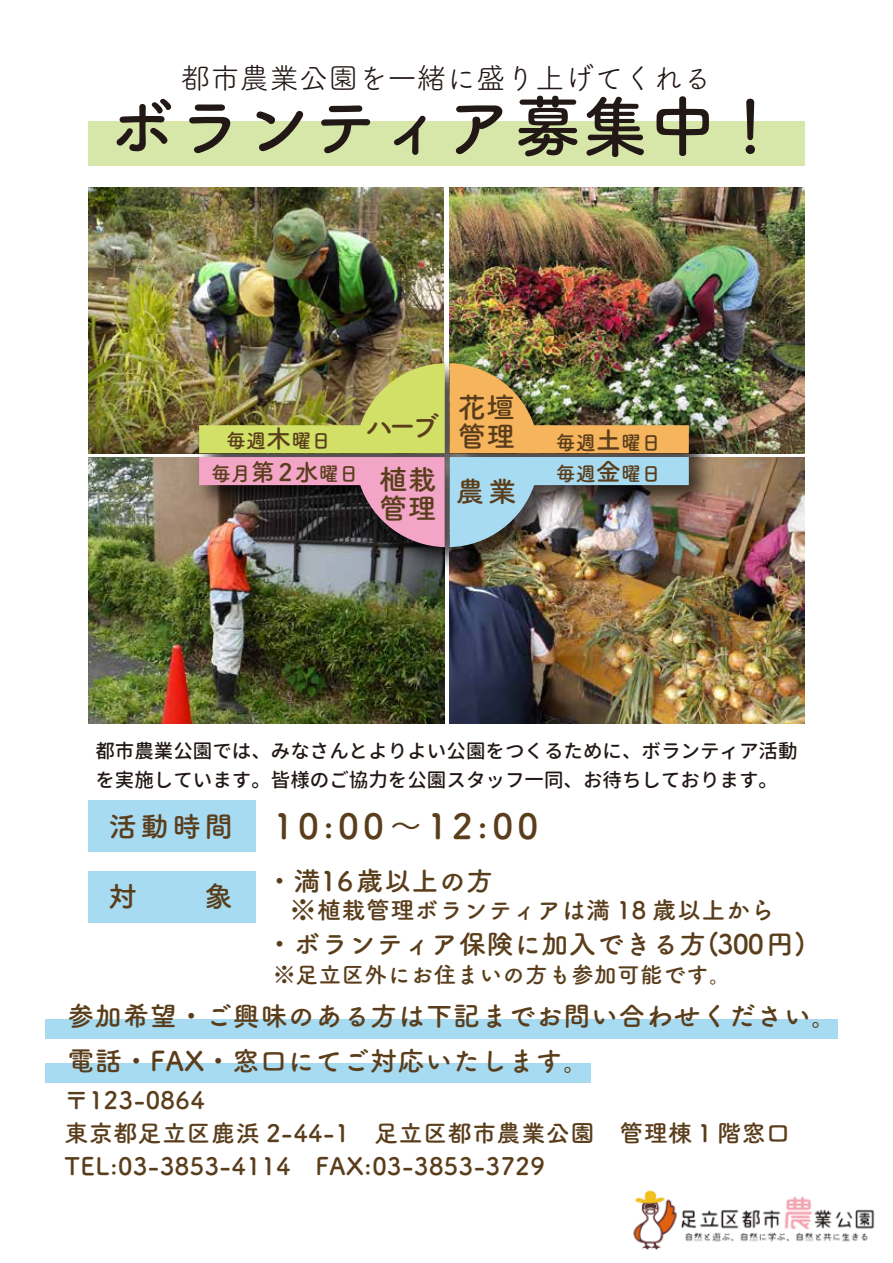
<style>
.page{position:relative;width:893px;height:1263px;background:#fff}
.page>*{position:absolute;margin:0;border:0;box-sizing:border-box;transform-origin:0 0}
.t1{font:67.5px "Tsuku A Rd Gothic Std B";color:#221815}
.t2{font:34.65px "Tsuku A Rd Gothic Std B";letter-spacing:.12em;color:#5a3e1c}
.t3{font:29.55px "Tsuku A Rd Gothic Std R";color:#221815}
.t4{font:28.5px/53.4px "Tsuku A Rd Gothic Std B";color:#5a3e1c;text-align:center}
.t5{font:27px/45px "Tsuku A Rd Gothic Std B";letter-spacing:.02em;color:#5a3e1c}
.t6{font:24px/33px "Tsuku A Rd Gothic Std B";letter-spacing:.02em;color:#5a3e1c}
.t7{font:22.5px "Tsuku A Rd Gothic Std B";letter-spacing:.02em;color:#5a3e1c}
.t8{font:19.95px/32.8px "Tsuku A Rd Gothic Std B";color:#5a3e1c}
.t9{font:500 19.5px/28.5px "Gen Jyuu Gothic";color:#221815}
.s1{font-size:25.2px}
.s2{font-size:24px}
.s3{font-size:27px}
</style>
<div class="page">
<div style="left:88px;top:122px;width:716px;height:44px;background:#d6e7a9"></div>
<img style="left:633px;top:1190px;width:242px;height:60px">
<img style="left:89px;top:187px;width:355px;height:267px">
<img style="left:449px;top:187px;width:355px;height:267px">
<img style="left:449px;top:457px;width:355px;height:267px">
<img style="left:89px;top:457px;width:355px;height:267px">
<img style="left:187px;top:351px;width:535px;height:229px">
<img style="left:199px;top:363px;width:490px;height:184px">
<div style="left:89px;top:800px;width:167px;height:52px;background:#a7dbf2"></div>
<div style="left:89px;top:871px;width:167px;height:52px;background:#a7dbf2"></div>
<div style="left:45px;top:1020px;width:792px;height:19px;background:#a7dbf2"></div>
<div style="left:45px;top:1063px;width:546px;height:19px;background:#a7dbf2"></div>
<p class="t3" style="left:181px;top:55px;width:533px">都市農業公園を一緒に盛り上げてくれる</p>
<h1 class="t1" style="left:109px;top:74px;width:676px">ボランティア募集中！</h1>
<p class="t8" style="left:211px;top:423px;width:149px;text-indent:15px">毎週<span class="s1">木</span>曜日<br>毎月<span class="s2">第2水</span>曜日</p>
<p class="t4" style="left:365px;top:397px;width:76px">ハーブ植栽</p>
<p class="t4" style="left:379px;top:479px;width:59px">管理</p>
<p class="t4" style="left:458px;top:392px;width:59px;line-height:28.5px;text-align:left">花壇管理</p>
<p class="t4" style="left:456px;top:463px;width:62px">農業</p>
<p class="t8" style="left:556px;top:425px;width:107px">毎週<span class="s1">土</span>曜日</p>
<p class="t8" style="left:556px;top:456px;width:107px">毎週<span class="s1">金</span>曜日</p>
<p class="t9" style="left:95px;top:737px;width:703px">都市農業公園では、みなさんとよりよい公園をつくるために、ボランティア活動を実施しています。皆様のご協力を公園スタッフ一同、お待ちしております。</p>
<p class="t4" style="left:108px;top:797px;width:126px">活動時間</p>
<p class="t4" style="left:108px;top:868px;width:126px">対　　象</p>
<h2 class="t2" style="left:273px;top:799px;width:267px">10:00～12:00</h2>
<p class="t5" style="left:266px;top:857px;width:229px">・満16歳以上の方</p>
<p class="t6" style="left:289px;top:891px;width:486px"><span class="s3">※</span>植栽管理ボランティアは満 18 歳以上から</p>
<p class="t5" style="left:266px;top:920px;width:541px">・ボランティア保険に加入できる方(300円)</p>
<p class="t7" style="left:273px;top:957px;width:460px">※足立区外にお住まいの方も参加可能です。</p>
<p class="t5" style="left:68px;top:992px;width:772px">参加希望・ご興味のある方は下記までお問い合わせください。電話・FAX・窓口にてご対応いたします。</p>
<p class="t6" style="left:65px;top:1082px;width:727px">〒123-0864<br>東京都足立区鹿浜 2-44-1　足立区都市農業公園　管理棟１階窓口<br>TEL:03-3853-4114　FAX:03-3853-3729</p>
</div>
